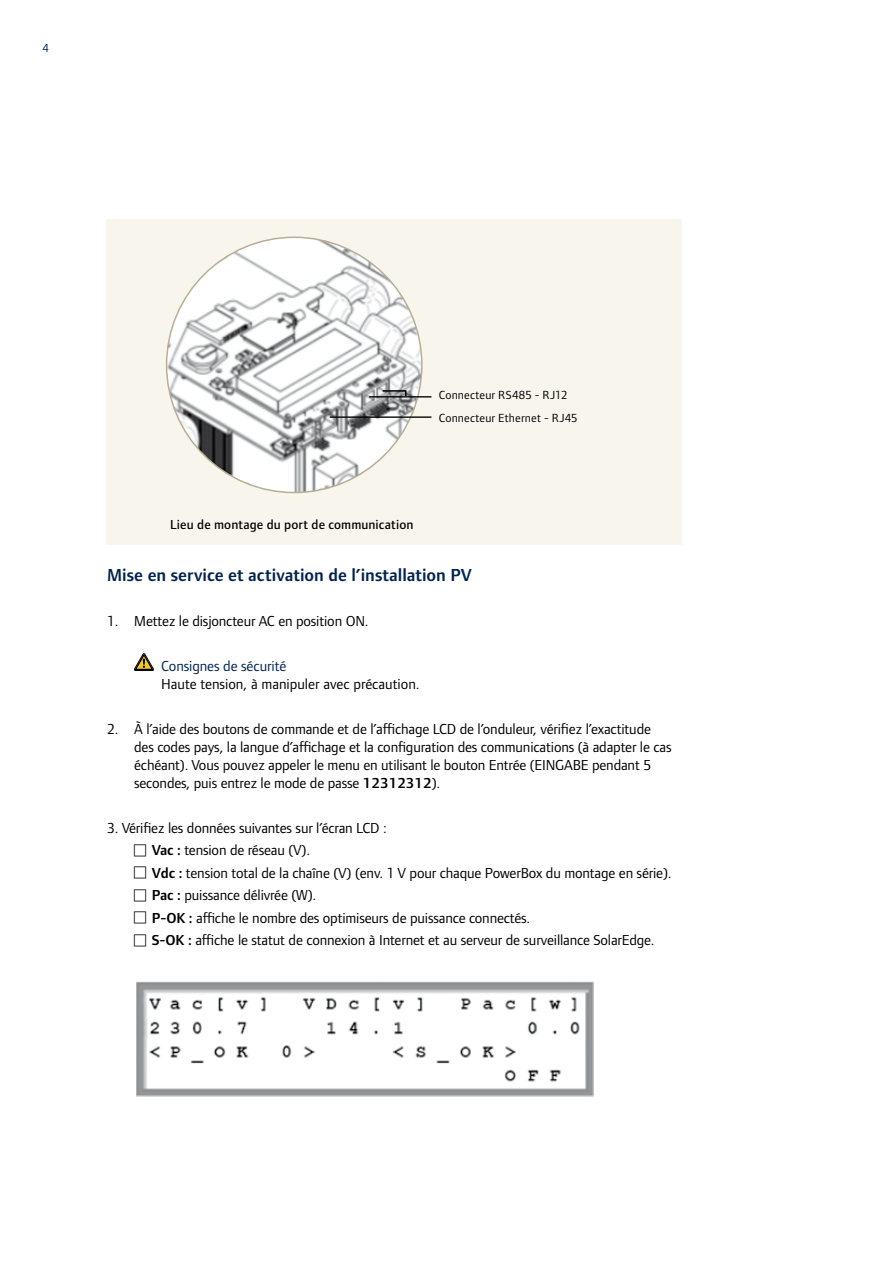
<style>
.page{position:relative;width:893px;height:1263px;background:#fff}
.page>*{position:absolute;margin:0;border:0;box-sizing:border-box;transform-origin:0 0}
.MA-Head-2{font:600 18px "Foundry Form Sans OT2";color:#002350}
.MA-Copy-Aufzaehlung{font:15px/18px "Foundry Form Sans OT2";letter-spacing:-.01em;color:#000}
.MA-Head-2-2{font:15px "Foundry Form Sans OT2";color:#000}
.MA-Head-4{font:15px "Foundry Form Sans OT2";letter-spacing:-.005em;color:#002350}
.t1{font:500 13.5px "Foundry Form Sans OT2";letter-spacing:.01em;color:#000}
.t2{font:12.15px "Foundry Form Sans OT2";letter-spacing:.015em;color:#000}
.t3{font:12px "Foundry Form Sans OT2";color:#002350}
.s1{font-weight:600}
</style>
<div class="page">
<div style="left:106px;top:220px;width:576px;height:325px;background:#f8f5ed"></div>
<img style="left:167px;top:237px;width:255px;height:255px;border-radius:128px">
<hr style="left:330px;top:416px;width:101px;height:2px;background:#000">
<hr style="left:369px;top:396px;width:62px;height:1px;background:#000">
<svg style="left:381px;top:389px;width:26px;height:9px"></svg>
<svg style="left:134px;top:654px;width:20px;height:17px"></svg>
<img style="left:136px;top:981px;width:458px;height:116px">
<p class="t3" style="left:43px;top:39px;width:8px">4</p>
<p class="t2" style="left:439px;top:386px;width:130px">Connecteur RS485 - RJ12</p>
<p class="t2" style="left:439px;top:409px;width:140px">Connecteur Ethernet - RJ45</p>
<p class="t1" style="left:170px;top:515px;width:245px">Lieu de montage du port de communication</p>
<p class="MA-Head-2" style="left:107px;top:561px;width:366px">Mise en service et activation de l’installation PV</p>
<p class="MA-Copy-Aufzaehlung" style="left:107px;top:611px;width:263px">1. Mettez le disjoncteur AC en position ON.</p>
<p class="MA-Head-4" style="left:161px;top:655px;width:127px">Consignes de sécurité</p>
<p class="MA-Head-2-2" style="left:161px;top:673px;width:260px">Haute tension, à manipuler avec précaution.</p>
<p class="MA-Copy-Aufzaehlung" style="left:134px;top:719px;width:539px;text-indent:-27px">2. À l’aide des boutons de commande et de l’affichage LCD de l’onduleur, vérifiez l’exactitude des codes pays, la langue d’affichage et la configuration des communications (à adapter le cas échéant). Vous pouvez appeler le menu en utilisant le bouton Entrée (EINGABE pendant 5 secondes, puis entrez le mode de passe <span class="s1">12312312</span>).</p>
<p class="MA-Copy-Aufzaehlung" style="left:107px;top:818px;width:281px">3. Vérifiez les données suivantes sur l’écran LCD :</p>
<p class="MA-Copy-Aufzaehlung" style="left:152px;top:840px;width:160px"><span class="s1">Vac :</span> tension de réseau (V).</p>
<p class="MA-Copy-Aufzaehlung" style="left:152px;top:863px;width:521px"><span class="s1">Vdc :</span> tension total de la chaîne (V) (env. 1 V pour chaque PowerBox du montage en série).</p>
<p class="MA-Copy-Aufzaehlung" style="left:152px;top:885px;width:166px"><span class="s1">Pac :</span> puissance délivrée (W).</p>
<p class="MA-Copy-Aufzaehlung" style="left:152px;top:908px;width:380px"><span class="s1">P-OK :</span> affiche le nombre des optimiseurs de puissance connectés.</p>
<p class="MA-Copy-Aufzaehlung" style="left:152px;top:930px;width:504px"><span class="s1">S-OK :</span> affiche le statut de connexion à Internet et au serveur de surveillance SolarEdge.</p>
</div>
